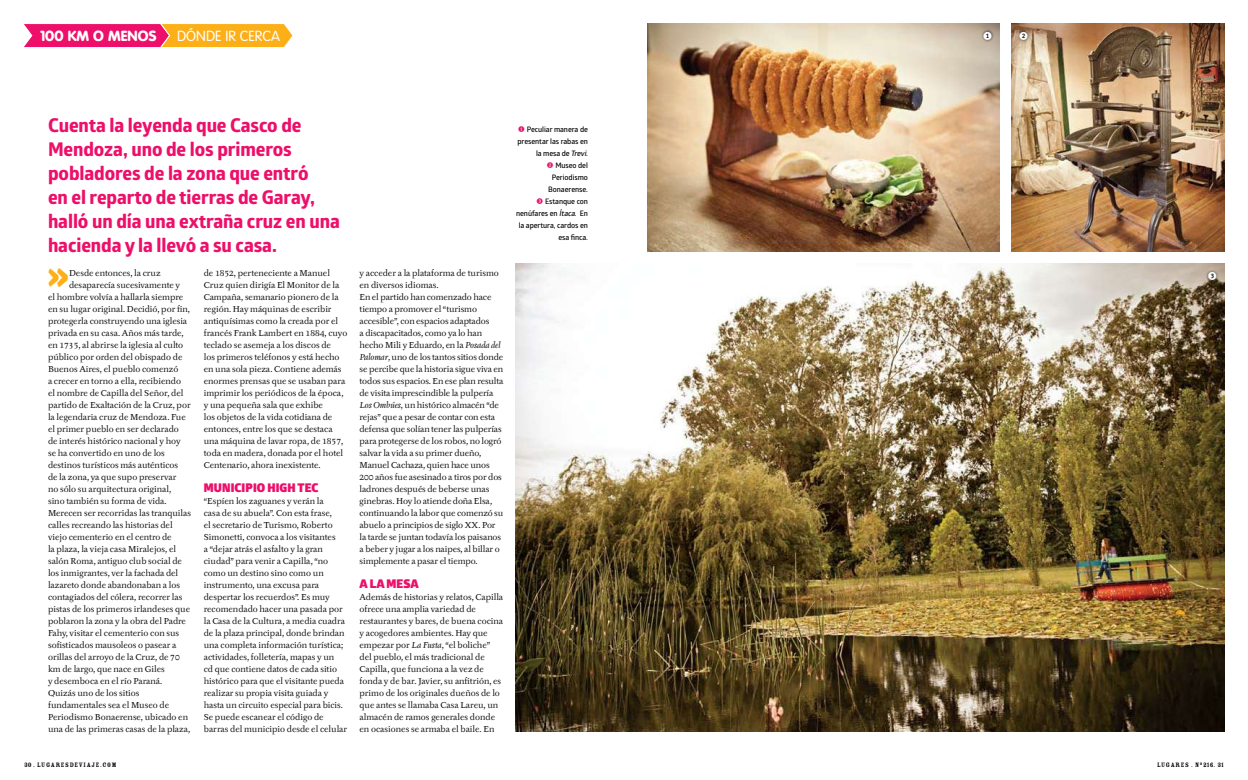
<style>
.page{position:relative;width:1248px;height:780px;background:#fff}
.page>*{position:absolute;margin:0;border:0;box-sizing:border-box;transform-origin:0 0}
.t1{font:800 38.5px "Glober";color:#fcaf17}
.t2{font:700 19px/24px "Globerx";letter-spacing:-.005em;color:#ed0f69}
.t3{font:300 14.5px "VAG Rounded";letter-spacing:.005em;color:#fff}
.t4{font:900 14.5px "VAG Rounded";letter-spacing:.005em;color:#fff}
.t5{font:900 12px "Glober";letter-spacing:.01em;color:#ed0f69}
.t6{font:8.5px/12px "Tyfa ITC Pro";color:#000}
.t7{font:600 7.5px/12px "Glober";letter-spacing:-.01em;color:#000;text-align:right}
.t8{font:7px "Rosewood Std Fill";letter-spacing:.1em;color:#000}
.s1{font-style:italic}
.s2{color:#ed0f69}
</style>
<div class="page">
<img style="left:515px;top:264px;width:708px;height:468px">
<img style="left:1011px;top:24px;width:212px;height:228px">
<img style="left:647px;top:24px;width:352px;height:228px">
<div style="left:980px;top:29px;width:14px;height:14px;background:#000;opacity:.75"></div>
<div style="left:1205px;top:269px;width:14px;height:14px;background:#000;opacity:.75"></div>
<div style="left:1016px;top:29px;width:14px;height:14px;background:#000;opacity:.75"></div>
<svg style="left:24px;top:24px;width:269px;height:24px;background:#f46751"></svg>
<svg style="left:983px;top:32px;width:8px;height:8px"></svg>
<svg style="left:1019px;top:32px;width:8px;height:8px"></svg>
<svg style="left:1207px;top:272px;width:9px;height:8px"></svg>
<h3 class="t4" style="left:40px;top:27px;width:118px">100 KM o MENOS</h3>
<h3 class="t3" style="left:177px;top:28px;width:104px">DÓNDE IR CERCA</h3>
<h2 class="t2" style="left:48px;top:113px;width:293px">Cuenta la leyenda que Casco de<br>Mendoza, uno de los primeros pobladores de la zona que entró<br>en el reparto de tierras de Garay, halló un día una extraña cruz en una hacienda y la llevó a su casa.</h2>
<h1 class="t1" style="left:47px;top:245px;width:23px">»</h1>
<p class="t6" style="left:69px;top:266px;width:93px">Desde entonces, la cruz</p>
<p class="t6" style="left:204px;top:267px;width:145px">de 1852, perteneciente a Manuel Cruz quien dirigía El Monitor de la Campaña, semanario pionero de la región. Hay máquinas de escribir antiquísimas como la creada por el francés Frank Lambert en 1884, cuyo teclado se asemeja a los discos de<br>los primeros teléfonos y está hecho en una sola pieza. Contiene además enormes prensas que se usaban para imprimir los periódicos de la época, y una pequeña sala que exhibe<br>los objetos de la vida cotidiana de entonces, entre los que se destaca una máquina de lavar ropa, de 1857, toda en madera, donada por el hotel Centenario, ahora inexistente.</p>
<h3 class="t5" style="left:204px;top:478px;width:116px">MUNICIPIO HIGH TEC</h3>
<p class="t6" style="left:204px;top:494px;width:145px">“Espíen los zaguanes y verán la<br>casa de su abuela”. Con esta frase,<br>el secretario de Turismo, Roberto Simonetti, convoca a los visitantes<br>a “dejar atrás el asfalto y la gran ciudad” para venir a Capilla, “no como un destino sino como un instrumento, una excusa para despertar los recuerdos”. Es muy recomendado hacer una pasada por la Casa de la Cultura, a media cuadra de la plaza principal, donde brindan una completa información turística; actividades, folletería, mapas y un<br>cd que contiene datos de cada sitio histórico para que el visitante pueda realizar su propia visita guiada y hasta un circuito especial para bicis.<br>Se puede escanear el código de barras del municipio desde el celular</p>
<p class="t6" style="left:69px;top:278px;width:112px">desaparecía sucesivamente y</p>
<p class="t6" style="left:48px;top:290px;width:137px">el hombre volvía a hallarla siempre</p>
<p class="t6" style="left:48px;top:302px;width:143px">en su lugar original. Decidió, por fin,</p>
<p class="t6" style="left:48px;top:314px;width:141px">protegerla construyendo una iglesia</p>
<p class="t6" style="left:48px;top:326px;width:137px">privada en su casa. Años más tarde,</p>
<p class="t6" style="left:48px;top:338px;width:137px">en 1735, al abrirse la iglesia al culto</p>
<p class="t6" style="left:48px;top:350px;width:136px">público por orden del obispado de</p>
<p class="t6" style="left:48px;top:362px;width:132px">Buenos Aires, el pueblo comenzó</p>
<p class="t6" style="left:48px;top:374px;width:134px">a crecer en torno a ella, recibiendo</p>
<p class="t6" style="left:48px;top:386px;width:137px">el nombre de Capilla del Señor, del</p>
<p class="t6" style="left:48px;top:398px;width:144px">partido de Exaltación de la Cruz, por</p>
<p class="t6" style="left:48px;top:410px;width:139px">la legendaria cruz de Mendoza. Fue</p>
<p class="t6" style="left:48px;top:422px;width:132px">el primer pueblo en ser declarado</p>
<p class="t6" style="left:48px;top:434px;width:134px">de interés histórico nacional y hoy</p>
<p class="t6" style="left:48px;top:446px;width:118px">se ha convertido en uno de los</p>
<p class="t6" style="left:48px;top:458px;width:132px">destinos turísticos más auténticos</p>
<p class="t6" style="left:48px;top:470px;width:130px">de la zona, ya que supo preservar</p>
<p class="t6" style="left:48px;top:482px;width:125px">no sólo su arquitectura original,</p>
<p class="t6" style="left:48px;top:494px;width:120px">sino también su forma de vida.</p>
<p class="t6" style="left:48px;top:506px;width:145px">Merecen ser recorridas las tranquilas</p>
<p class="t6" style="left:48px;top:518px;width:126px">calles recreando las historias del</p>
<p class="t6" style="left:48px;top:530px;width:125px">viejo cementerio en el centro de</p>
<p class="t6" style="left:48px;top:542px;width:129px">la plaza, la vieja casa Miralejos, el</p>
<p class="t6" style="left:48px;top:554px;width:135px">salón Roma, antiguo club social de</p>
<p class="t6" style="left:48px;top:566px;width:132px">los inmigrantes, ver la fachada del</p>
<p class="t6" style="left:48px;top:578px;width:134px">lazareto donde abandonaban a los</p>
<p class="t6" style="left:48px;top:590px;width:136px">contagiados del cólera, recorrer las</p>
<p class="t6" style="left:48px;top:602px;width:143px">pistas de los primeros irlandeses que</p>
<p class="t6" style="left:48px;top:614px;width:139px">poblaron la zona y la obra del Padre</p>
<p class="t6" style="left:48px;top:626px;width:133px">Fahy, visitar el cementerio con sus</p>
<p class="t6" style="left:48px;top:638px;width:130px">sofisticados mausoleos o pasear a</p>
<p class="t6" style="left:48px;top:650px;width:133px">orillas del arroyo de la Cruz, de 70</p>
<p class="t6" style="left:48px;top:663px;width:118px">km de largo, que nace en Giles</p>
<p class="t6" style="left:48px;top:675px;width:116px">y desemboca en el río Paraná.</p>
<p class="t6" style="left:48px;top:687px;width:93px">Quizás uno de los sitios</p>
<p class="t6" style="left:48px;top:699px;width:122px">fundamentales sea el Museo de</p>
<p class="t6" style="left:48px;top:711px;width:141px">Periodismo Bonaerense, ubicado en</p>
<p class="t6" style="left:48px;top:723px;width:144px">una de las primeras casas de la plaza,</p>
<p class="t6" style="left:359px;top:266px;width:145px">y acceder a la plataforma de turismo en diversos idiomas.<br>En el partido han comenzado hace tiempo a promover el “turismo accesible”, con espacios adaptados<br>a discapacitados, como ya lo han hecho Mili y Eduardo, en la <span class="s1">Posada del Palomar</span>, uno de los tantos sitios donde se percibe que la historia sigue viva en todos sus espacios. En ese plan resulta de visita imprescindible la pulpería <span class="s1">Los Ombúes</span>, un histórico almacén “de rejas” que a pesar de contar con esta defensa que solían tener las pulperías para protegerse de los robos, no logró salvar la vida a su primer dueño, Manuel Cachaza, quien hace unos 200 años fue asesinado a tiros por dos ladrones después de beberse unas ginebras. Hoy lo atiende doña Elsa, continuando la labor que comenzó su abuelo a principios de siglo XX. Por la tarde se juntan todavía los paisanos a beber y jugar a los naipes, al billar o simplemente a pasar el tiempo.</p>
<h3 class="t5" style="left:359px;top:574px;width:59px">A LA MESA</h3>
<p class="t6" style="left:359px;top:590px;width:145px">Además de historias y relatos, Capilla ofrece una amplia variedad de restaurantes y bares, de buena cocina y acogedores ambientes. Hay que empezar por <span class="s1">La Fusta</span>, “el boliche” del pueblo, el más tradicional de Capilla, que funciona a la vez de fonda y de bar. Javier, su anfitrión, es primo de los originales dueños de lo que antes se llamaba Casa Lareu, un almacén de ramos generales donde en ocasiones se armaba el baile. En</p>
<p class="t7" style="left:517px;top:123px;width:72px">Peculiar manera de presentar las rabas en la mesa de <span class="s1">Trevi</span>.<br>Museo del<br>Periodismo<br>Bonaerense.</p>
<p class="t7" style="left:516px;top:195px;width:73px"><span class="s2">▼</span> Estanque con nenúfares en <span class="s1">Ítaca</span>. En la apertura, cardos en esa finca.</p>
<p class="t8" style="left:24px;top:761px;width:94px">30 . LUGARESDEVIAJE.COM</p>
<p class="t8" style="left:1156px;top:761px;width:68px">LUGARES . Nº216. 31</p>
</div>
